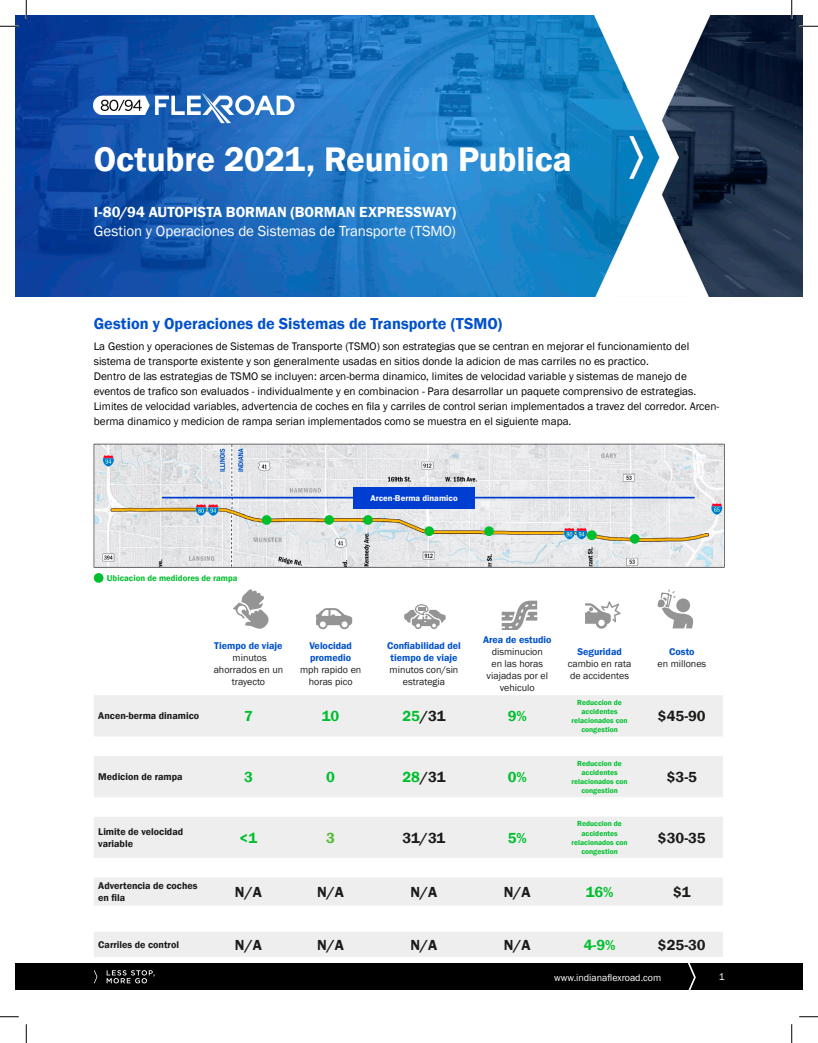
<style>
.page{position:relative;width:818px;height:1043px;background:#fff}
.page>*{position:absolute;margin:0;border:0;box-sizing:border-box;transform-origin:0 0}
.Heading_-_Roboto_Med{font:600 35px "Franklin Gothic";letter-spacing:-.005em;color:#fff}
.Heading_-_FG_Demi_13{font:600 16.25px "Franklin Gothic";color:#0051cc}
.Heading_-_Roboto_Med-2{font:15px/18.8px "Franklin Gothic";letter-spacing:-.005em;color:#fff}
.t1{font:600 15px "Franklin Gothic";color:#1c1b1a}
.t2{font:600 15px "Franklin Gothic";color:#00bf2e}
.t3{font:600 15px "Franklin Gothic";color:#50be33}
.Body_-_FG_Book_9_12{font:11.25px/15px "Franklin Gothic";color:#000}
.t4{font:10px/12px "Franklin Gothic";color:#1c1b1a;text-align:center}
.t5{font:600 10px/12px "Franklin Gothic";color:#1c1b1a}
.t6{font:600 10px/12px "Franklin Gothic";color:#0051cc;text-align:center}
.Body_-_FG_Book_9_12-2{font:10px "Franklin Gothic";color:#fff}
.t7{font:600 8.75px "Franklin Gothic";color:#00bf2e}
.t8{font:8.75px "Franklin Gothic URW Dem";color:#fff}
.t9{font:600 7.5px/9px "Franklin Gothic";color:#00bf2e;text-align:center}
.s1{font-weight:600}
.s2{font-weight:600;color:#0051cc}
.s3{font-weight:400;color:#1c1b1a}
.s4{color:#00bf2e}
</style>
<div class="page">
<img style="left:15px;top:15px;width:787px;height:281px">
<img style="left:94px;top:94px;width:201px;height:30px">
<div style="left:15px;top:963px;width:787px;height:27px;background:#000"></div>
<svg style="left:94px;top:970px;width:3px;height:13px"></svg>
<svg style="left:107px;top:970px;width:47px;height:13px"></svg>
<svg style="left:688px;top:963px;width:7px;height:27px"></svg>
<svg style="left:94px;top:695px;width:629px;height:261px;fill:#eee"></svg>
<img style="left:93px;top:443px;width:632px;height:125px">
<div style="left:262px;top:515px;width:9px;height:10px;background:#00bf2e;border-radius:50%"></div>
<div style="left:324px;top:515px;width:10px;height:10px;background:#00bf2e;border-radius:50%"></div>
<div style="left:363px;top:515px;width:10px;height:10px;background:#00bf2e;border-radius:50%"></div>
<div style="left:424px;top:526px;width:10px;height:10px;background:#00bf2e;border-radius:50%"></div>
<div style="left:484px;top:526px;width:10px;height:10px;background:#00bf2e;border-radius:50%"></div>
<div style="left:587px;top:530px;width:9px;height:10px;background:#00bf2e;border-radius:50%"></div>
<div style="left:630px;top:534px;width:9px;height:9px;background:#00bf2e;border-radius:50%"></div>
<div style="left:94px;top:573px;width:9px;height:9px;background:#00bf2e;border-radius:50%"></div>
<svg style="left:233px;top:589px;width:36px;height:39px"></svg>
<svg style="left:404px;top:604px;width:41px;height:25px"></svg>
<svg style="left:316px;top:608px;width:36px;height:21px"></svg>
<svg style="left:501px;top:600px;width:36px;height:29px"></svg>
<svg style="left:585px;top:601px;width:35px;height:28px"></svg>
<svg style="left:657px;top:589px;width:36px;height:39px"></svg>
<div style="left:353px;top:487px;width:122px;height:21px;background:#003ed1"></div>
<svg style="left:0;top:25px;width:19px;height:2px"></svg>
<svg style="left:799px;top:25px;width:19px;height:2px"></svg>
<svg style="left:0;top:1016px;width:19px;height:1px"></svg>
<svg style="left:799px;top:1016px;width:19px;height:1px"></svg>
<svg style="left:25px;top:0;width:2px;height:19px"></svg>
<svg style="left:25px;top:1024px;width:2px;height:18px"></svg>
<svg style="left:790px;top:0;width:2px;height:19px"></svg>
<svg style="left:791px;top:1024px;width:1px;height:18px"></svg>
<p class="Heading_-_Roboto_Med" style="left:94px;top:138px;width:479px">Octubre 2021, Reunion Publica</p>
<p class="Heading_-_Roboto_Med-2" style="left:94px;top:203px;width:364px"><span class="s1">I-80/94 AUTOPISTA BORMAN (BORMAN EXPRESSWAY)<br></span>Gestion y Operaciones de Sistemas de Transporte (TSMO)</p>
<p class="Heading_-_FG_Demi_13" style="left:94px;top:313px;width:410px">Gestion y Operaciones de Sistemas de Transporte (TSMO)</p>
<p class="Body_-_FG_Book_9_12" style="left:94px;top:338px;width:627px">La Gestion y operaciones de Sistemas de Transporte (TSMO) son estrategias que se centran en mejorar el funcionamiento del sistema de transporte existente y son generalmente usadas en sitios donde la adicion de mas carriles no es practico.<br>Dentro de las estrategias de TSMO se incluyen: arcen-berma dinamico, limites de velocidad variable y sistemas de manejo de eventos de trafico son evaluados - individualmente y en combinacion - Para desarrollar un paquete comprensivo de estrategias.<br>Limites de velocidad variables, advertencia de coches en fila y carriles de control serian implementados a travez del corredor. Arcen&shy;berma dinamico y medicion de rampa serian implementados como se muestra en el siguiente mapa.</p>
<p class="t8" style="left:370px;top:492px;width:89px">Arcen-Berma dinamico</p>
<p class="t7" style="left:107px;top:572px;width:132px">Ubicacion de medidores de rampa</p>
<p class="t6" style="left:214px;top:639px;width:70px">Tiempo de viaje</p>
<p class="t4" style="left:214px;top:651px;width:71px">minutos ahorrados en un trayecto</p>
<p class="t4" style="left:300px;top:639px;width:63px"><span class="s2">Velocidad promedio </span>mph rapido en horas pico</p>
<p class="t6" style="left:387px;top:639px;width:75px">Confiabilidad del tiempo de viaje <span class="s3">minutos con/sin estrategia</span></p>
<p class="t4" style="left:483px;top:633px;width:70px"><span class="s2">Area de estudio </span>disminucion<br>en las horas viajadas por el vehiculo</p>
<p class="t4" style="left:567px;top:645px;width:65px"><span class="s2">Seguridad </span>cambio en rata de accidentes</p>
<p class="t4" style="left:657px;top:645px;width:50px"><span class="s2">Costo<br></span>en millones</p>
<p class="t5" style="left:98px;top:710px;width:102px">Ancen-berma dinamico</p>
<p class="t2" style="left:244px;top:706px;width:10px">7</p>
<p class="t2" style="left:322px;top:706px;width:19px">10</p>
<p class="t1" style="left:402px;top:706px;width:44px"><span class="s4">25</span>/31</p>
<p class="t2" style="left:507px;top:706px;width:21px">9%</p>
<p class="t9" style="left:571px;top:698px;width:58px">Reduccion de accidentes relacionados con congestion</p>
<p class="t1" style="left:658px;top:706px;width:49px">$45-90</p>
<p class="t5" style="left:98px;top:771px;width:86px">Medicion de rampa</p>
<p class="t2" style="left:244px;top:767px;width:10px">3</p>
<p class="t2" style="left:326px;top:767px;width:10px">0</p>
<p class="t1" style="left:402px;top:767px;width:44px"><span class="s4">28</span>/31</p>
<p class="t2" style="left:507px;top:767px;width:21px">0%</p>
<p class="t9" style="left:571px;top:758px;width:58px">Reduccion de accidentes relacionados con congestion</p>
<p class="t1" style="left:666px;top:767px;width:32px">$3-5</p>
<p class="t5" style="left:98px;top:825px;width:86px">Limite de velocidad variable</p>
<p class="t2" style="left:239px;top:828px;width:19px">&lt;1</p>
<p class="t3" style="left:326px;top:828px;width:10px">3</p>
<p class="t1" style="left:402px;top:828px;width:44px">31/31</p>
<p class="t2" style="left:507px;top:828px;width:21px">5%</p>
<p class="t9" style="left:571px;top:819px;width:58px">Reduccion de accidentes relacionados con congestion</p>
<p class="t1" style="left:658px;top:828px;width:49px">$30-35</p>
<p class="t5" style="left:98px;top:879px;width:101px">Advertencia de coches en fila</p>
<p class="t1" style="left:235px;top:882px;width:28px">N/A</p>
<p class="t1" style="left:317px;top:882px;width:28px">N/A</p>
<p class="t1" style="left:410px;top:882px;width:28px">N/A</p>
<p class="t1" style="left:504px;top:882px;width:28px">N/A</p>
<p class="t2" style="left:585px;top:882px;width:29px">16%</p>
<p class="t1" style="left:673px;top:882px;width:19px">$1</p>
<p class="t5" style="left:98px;top:938px;width:82px">Carriles de control</p>
<p class="t1" style="left:235px;top:935px;width:28px">N/A</p>
<p class="t1" style="left:317px;top:935px;width:28px">N/A</p>
<p class="t1" style="left:410px;top:935px;width:28px">N/A</p>
<p class="t1" style="left:504px;top:935px;width:28px">N/A</p>
<p class="t2" style="left:583px;top:935px;width:33px">4-9%</p>
<p class="t1" style="left:658px;top:935px;width:49px">$25-30</p>
<p class="Body_-_FG_Book_9_12-2" style="left:554px;top:971px;width:109px">www.indianaflexroad.com</p>
<p class="Body_-_FG_Book_9_12-2" style="left:718px;top:970px;width:7px">1</p>
</div>
